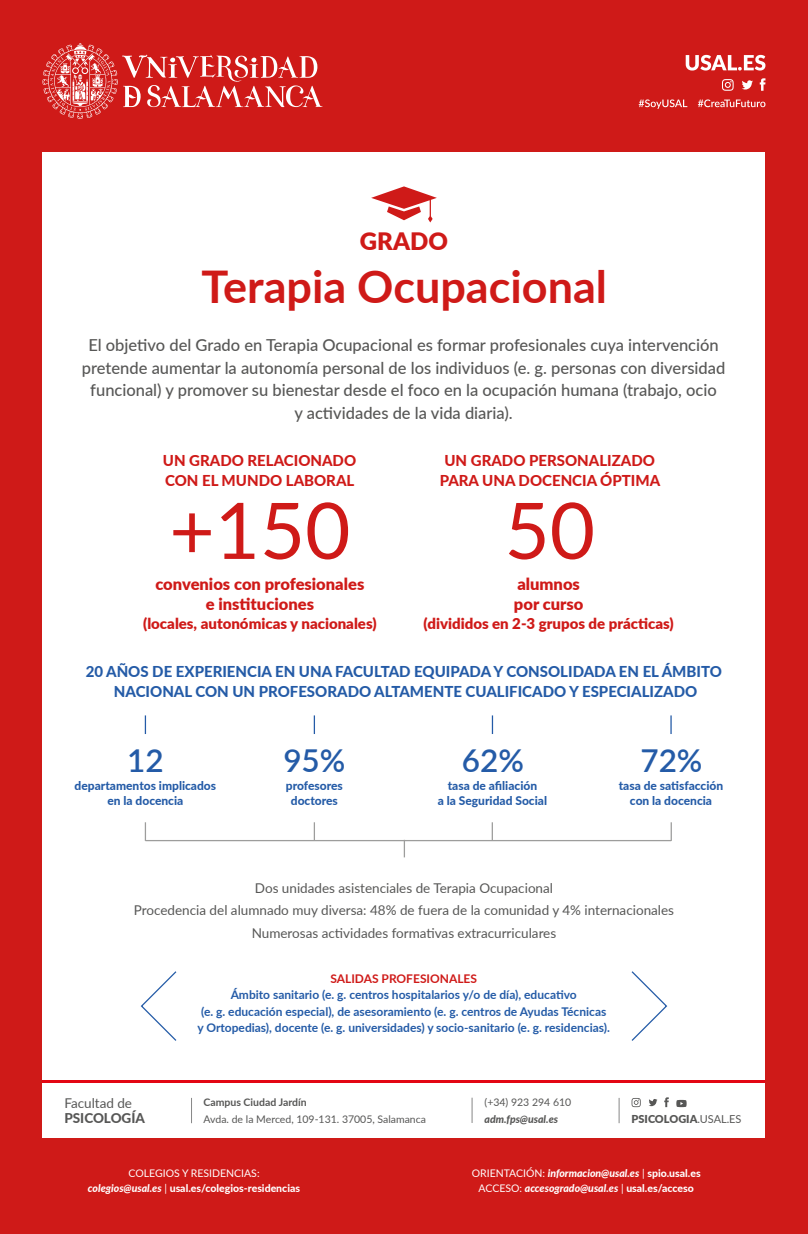
<style>
.page{position:relative;width:808px;height:1234px;background:#fff}
.page>*{position:absolute;margin:0;border:0;box-sizing:border-box;transform-origin:0 0}
.t1{font:78px "Lato";color:#cf1a18}
.t2{font:700 45px "Lato";color:#cf1a18}
.t3{font:600 31.5px "Lato";color:#245ba7}
.t4{font:900 24px "Lato";color:#cf1a18}
.t5{font:500 16.5px/22.5px "Lato";color:#575756;text-align:center}
.t6{font:900 16.5px/19.5px "Lato";color:#cf1a18;text-align:center}
.t7{font:800 15px/19.5px "Lato";color:#245ba7;text-align:center}
.t8{font:800 15px/19.5px "Lato";color:#cf1a18}
.t9{font:900 15px "Lato";color:#cf1a18}
.t10{font:13.5px/22.5px "Lato";color:#575756;text-align:center}
.t11{font:800 13.5px "Lato";color:#575756}
.t12{font:700 12px/16.5px "Lato";color:#245ba7;text-align:center}
.t13{font:800 12px/15px "Lato";color:#245ba7;text-align:center}
.t14{font:700 12px "Lato";color:#cf1a18}
.t15{font:900 10.95px "Lato";color:#575756}
.t16{font:italic 800 10.5px/15px "Lato";color:#fff;text-align:center}
.t17{font:800 10.5px/15px "Lato";color:#fff;text-align:center}
.t18{font:10.5px "Lato";color:#575756}
.t19{font:700 10.5px "Lato";color:#575756}
.t20{font:italic 800 10.5px "Lato";color:#575756}
.s1{font-weight:400}
.s2{font-style:italic}
.s3{font-weight:400;font-style:normal}
.s4{font-style:normal}
</style>
<div class="page">
<div style="left:0;top:0;width:808px;height:1233px;background:#cf1a18"></div>
<svg style="left:639px;top:99px;width:48px;height:10px"></svg>
<svg style="left:698px;top:99px;width:67px;height:8px"></svg>
<svg style="left:43px;top:43px;width:279px;height:76px"></svg>
<svg style="left:686px;top:55px;width:79px;height:15px"></svg>
<svg style="left:760px;top:78px;width:5px;height:13px"></svg>
<svg style="left:742px;top:80px;width:11px;height:9px"></svg>
<svg style="left:722px;top:79px;width:12px;height:12px"></svg>
<div style="left:43px;top:152px;width:722px;height:985px;background:#fff"></div>
<svg style="left:371px;top:186px;width:66px;height:36px"></svg>
<hr style="left:43px;top:1079px;width:722px;height:3px;background:#e30613">
<svg style="left:140px;top:971px;width:37px;height:70px"></svg>
<svg style="left:631px;top:971px;width:37px;height:70px"></svg>
<svg style="left:145px;top:715px;width:1px;height:18px"></svg>
<svg style="left:314px;top:715px;width:1px;height:18px"></svg>
<svg style="left:492px;top:715px;width:1px;height:18px"></svg>
<svg style="left:670px;top:715px;width:2px;height:18px"></svg>
<svg style="left:404px;top:841px;width:1px;height:16px"></svg>
<hr style="left:145px;top:839px;width:526px;height:2px;background:#9d9d9c">
<svg style="left:145px;top:822px;width:1px;height:17px"></svg>
<svg style="left:671px;top:822px;width:1px;height:18px"></svg>
<svg style="left:314px;top:822px;width:1px;height:17px"></svg>
<svg style="left:492px;top:822px;width:1px;height:17px"></svg>
<svg style="left:191px;top:1097px;width:1px;height:25px"></svg>
<svg style="left:472px;top:1097px;width:1px;height:25px"></svg>
<svg style="left:664px;top:1097px;width:5px;height:9px"></svg>
<svg style="left:649px;top:1099px;width:8px;height:6px"></svg>
<svg style="left:631px;top:1098px;width:10px;height:8px"></svg>
<svg style="left:676px;top:1099px;width:11px;height:7px"></svg>
<svg style="left:619px;top:1098px;width:1px;height:24px"></svg>
<h3 class="t4" style="left:360px;top:223px;width:89px">GRADO</h3>
<h2 class="t2" style="left:202px;top:253px;width:407px">Terapia Ocupacional</h2>
<p class="t5" style="left:82px;top:333px;width:645px">El objetivo del Grado en Terapia Ocupacional es formar profesionales cuya intervención pretende aumentar la autonomía personal de los individuos (e. g. personas con diversidad funcional) y promover su bienestar desde el foco en la ocupación humana (trabajo, ocio<br>y actividades de la vida diaria).</p>
<p class="t8" style="left:163px;top:450px;width:195px">UN GRADO RELACIONADO<br>CON EL MUNDO LABORAL</p>
<p class="t8" style="left:440px;top:450px;width:222px;text-align:center">UN GRADO PERSONALIZADO<br>PARA UNA DOCENCIA ÓPTIMA</p>
<h1 class="t1" style="left:169px;top:474px;width:182px">+150</h1>
<p class="t6" style="left:155px;top:573px;width:210px">convenios con profesionales e instituciones</p>
<p class="t9" style="left:143px;top:612px;width:235px">(locales, autonómicas y nacionales)</p>
<h1 class="t1" style="left:504px;top:474px;width:92px">50</h1>
<p class="t6" style="left:514px;top:573px;width:71px;text-align:left">alumnos por curso</p>
<p class="t9" style="left:424px;top:612px;width:252px">(divididos en 2-3 grupos de prácticas)</p>
<p class="t7" style="left:86px;top:661px;width:638px">20 AÑOS DE EXPERIENCIA EN UNA FACULTAD EQUIPADA Y CONSOLIDADA EN EL ÁMBITO<br>NACIONAL CON UN PROFESORADO ALTAMENTE CUALIFICADO Y ESPECIALIZADO</p>
<h3 class="t3" style="left:127px;top:737px;width:38px">12</h3>
<h3 class="t3" style="left:462px;top:737px;width:64px">62%</h3>
<p class="t13" style="left:286px;top:777px;width:58px">profesores doctores</p>
<h3 class="t3" style="left:283px;top:737px;width:64px">95%</h3>
<p class="t13" style="left:438px;top:777px;width:111px">tasa de afiliación<br>a la Seguridad Social</p>
<p class="t13" style="left:75px;top:777px;width:143px">departamentos implicados en la docencia</p>
<h3 class="t3" style="left:640px;top:737px;width:64px">72%</h3>
<p class="t13" style="left:619px;top:777px;width:106px">tasa de satisfacción con la docencia</p>
<p class="t10" style="left:134px;top:875px;width:542px">Dos unidades asistenciales de Terapia Ocupacional<br>Procedencia del alumnado muy diversa: 48% de fuera de la comunidad y 4% internacionales<br>Numerosas actividades formativas extracurriculares</p>
<p class="t14" style="left:330px;top:969px;width:148px">SALIDAS PROFESIONALES</p>
<p class="t12" style="left:197px;top:985px;width:414px">Ámbito sanitario (e. g. centros hospitalarios y/o de día), educativo<br>(e. g. educación especial), de asesoramiento (e. g. centros de Ayudas Técnicas y Ortopedias), docente (e. g. universidades) y socio-sanitario (e. g. residencias).</p>
<p class="t10" style="left:64px;top:1090px;width:69px">Facultad de</p>
<p class="t11" style="left:64px;top:1107px;width:82px">PSICOLOGÍA</p>
<p class="t19" style="left:204px;top:1094px;width:105px">Campus Ciudad Jardín</p>
<p class="t18" style="left:204px;top:1111px;width:224px">Avda. de la Merced, 109-131. 37005, Salamanca</p>
<p class="t18" style="left:484px;top:1094px;width:88px">(+34) 923 294 610</p>
<p class="t20" style="left:484px;top:1110px;width:75px">adm.fps@usal.es</p>
<p class="t15" style="left:631px;top:1110px;width:111px">PSICOLOGIA<span class="s1">.USAL.ES</span></p>
<p class="t17" style="left:88px;top:1165px;width:214px"><span class="s1">COLEGIOS Y RESIDENCIAS:<br></span><span class="s2">colegios@usal.es</span> <span class="s1">|</span> usal.es/colegios-residencias</p>
<p class="t16" style="left:472px;top:1165px;width:230px"><span class="s3">ORIENTACIÓN:</span> informacion@usal.es <span class="s3">|</span> <span class="s4">spio.usal.es<br></span><span class="s3">ACCESO:</span> accesogrado@usal.es <span class="s3">|</span> <span class="s4">usal.es/acceso</span></p>
</div>
